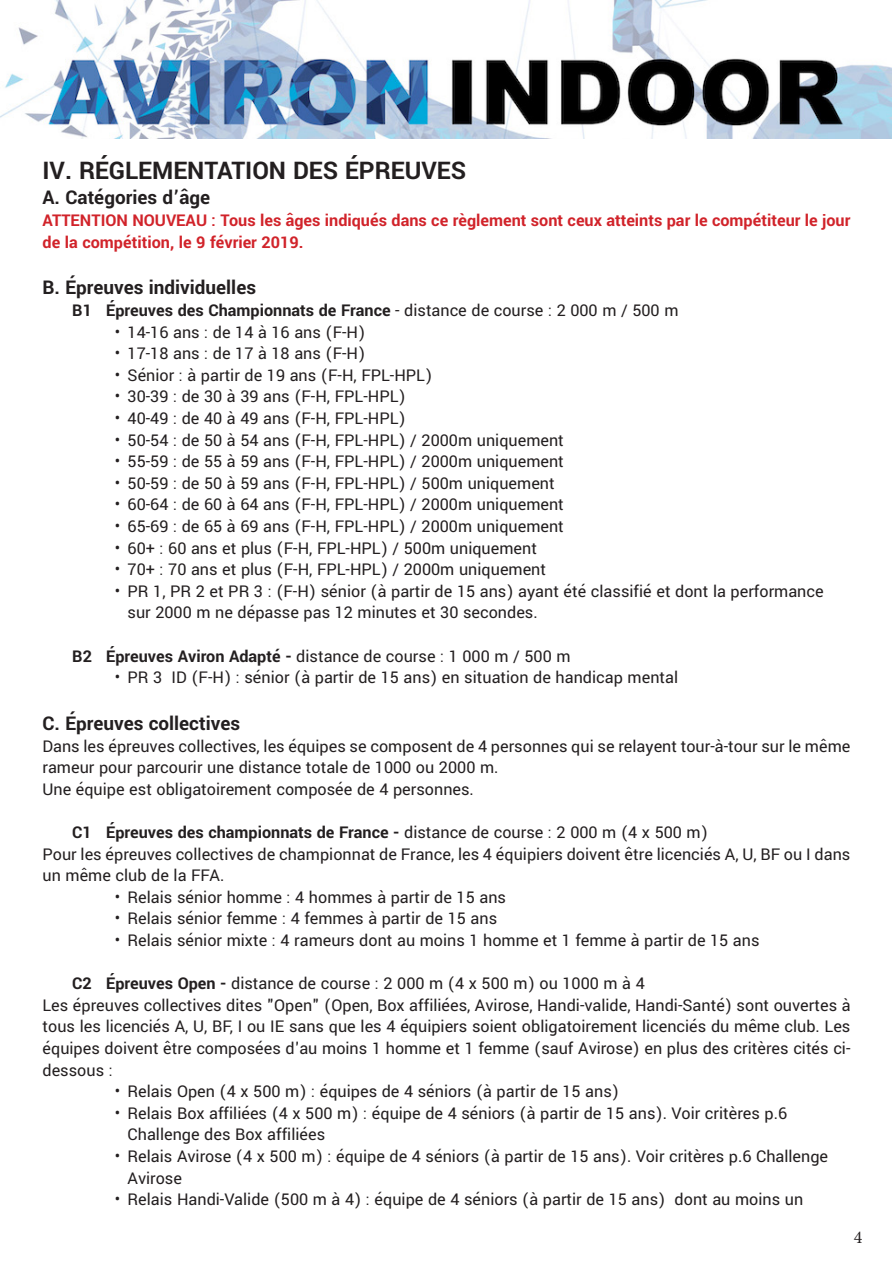
<style>
.page{position:relative;width:893px;height:1263px;background:#fff}
.page>*{position:absolute;margin:0;border:0;box-sizing:border-box;transform-origin:0 0}
.t1{font:700 27px "Yantramanav";color:#231f20}
.Titre_2{font:700 21px "Yantramanav";color:#231f20}
.Texte_base{font:18px/21.6px "Yantramanav";color:#231f20}
.Titre_3{font:700 18px "Yantramanav";color:#231f20}
.t2{font:700 18px/21.6px "Yantramanav";color:#d1232a}
.Titre_3-2{font:18px "Yantramanav";color:#231f20}
.t3{font:18px "Minion Pro";color:#231f20}
.s1{font-weight:400}
.s2{font-weight:700}
</style>
<div class="page">
<img style="left:0;top:0;width:891px;height:138px">
<p class="t1" style="left:43px;top:154px;width:425px">IV. RÉGLEMENTATION DES ÉPREUVES</p>
<p class="Titre_2" style="left:43px;top:185px;width:169px">A. Catégories d’âge</p>
<p class="t2" style="left:43px;top:210px;width:809px">ATTENTION NOUVEAU : Tous les âges indiqués dans ce règlement sont ceux atteints par le compétiteur le jour de la compétition, le 9 février 2019.</p>
<p class="Titre_2" style="left:43px;top:275px;width:215px">B. Épreuves individuelles</p>
<p class="Titre_3" style="left:72px;top:299px;width:608px">B1 Épreuves des Championnats de France <span class="s1">- distance de course : 2 000 m / 500 m</span></p>
<p class="Texte_base" style="left:115px;top:321px;width:252px">• 14-16 ans : de 14 à 16 ans (F-H)</p>
<p class="Texte_base" style="left:115px;top:343px;width:252px">• 17-18 ans : de 17 à 18 ans (F-H)</p>
<p class="Texte_base" style="left:115px;top:365px;width:319px">• Sénior : à partir de 19 ans (F-H, FPL-HPL)</p>
<p class="Texte_base" style="left:115px;top:386px;width:292px">• 30-39 : de 30 à 39 ans (F-H, FPL-HPL)</p>
<p class="Texte_base" style="left:115px;top:408px;width:292px">• 40-49 : de 40 à 49 ans (F-H, FPL-HPL)</p>
<p class="Texte_base" style="left:115px;top:429px;width:451px">• 50-54 : de 50 à 54 ans (F-H, FPL-HPL) / 2000m uniquement</p>
<p class="Texte_base" style="left:115px;top:451px;width:451px">• 55-59 : de 55 à 59 ans (F-H, FPL-HPL) / 2000m uniquement</p>
<p class="Texte_base" style="left:115px;top:473px;width:441px">• 50-59 : de 50 à 59 ans (F-H, FPL-HPL) / 500m uniquement</p>
<p class="Texte_base" style="left:115px;top:494px;width:451px">• 60-64 : de 60 à 64 ans (F-H, FPL-HPL) / 2000m uniquement</p>
<p class="Texte_base" style="left:115px;top:516px;width:451px">• 65-69 : de 65 à 69 ans (F-H, FPL-HPL) / 2000m uniquement</p>
<p class="Texte_base" style="left:115px;top:537px;width:424px">• 60+ : 60 ans et plus (F-H, FPL-HPL) / 500m uniquement</p>
<p class="Texte_base" style="left:115px;top:559px;width:433px">• 70+ : 70 ans et plus (F-H, FPL-HPL) / 2000m uniquement</p>
<p class="Texte_base" style="left:128px;top:581px;width:698px;text-indent:-13px">• PR 1, PR 2 et PR 3 : (F-H) sénior (à partir de 15 ans) ayant été classifié et dont la performance sur 2000 m ne dépasse pas 12 minutes et 30 secondes.</p>
<p class="Titre_3-2" style="left:72px;top:645px;width:500px"><span class="s2">B2 Épreuves Aviron Adapté -</span> distance de course : 1 000 m / 500 m</p>
<p class="Texte_base" style="left:115px;top:667px;width:565px">• PR 3 ID (F-H) : sénior (à partir de 15 ans) en situation de handicap mental</p>
<p class="Titre_2" style="left:43px;top:710px;width:199px">C. Épreuves collectives</p>
<p class="Texte_base" style="left:43px;top:735px;width:809px">Dans les épreuves collectives, les équipes se composent de 4 personnes qui se relayent tour-à-tour sur le même rameur pour parcourir une distance totale de 1000 ou 2000 m.</p>
<p class="Texte_base" style="left:43px;top:779px;width:433px">Une équipe est obligatoirement composée de 4 personnes.</p>
<p class="Titre_3" style="left:72px;top:821px;width:637px">C1 Épreuves des championnats de France - <span class="s1">distance de course : 2 000 m (4 x 500 m)</span></p>
<p class="Texte_base" style="left:43px;top:843px;width:809px">Pour les épreuves collectives de championnat de France, les 4 équipiers doivent être licenciés A, U, BF ou I dans un même club de la FFA.</p>
<p class="Texte_base" style="left:115px;top:887px;width:393px">• Relais sénior homme : 4 hommes à partir de 15 ans</p>
<p class="Texte_base" style="left:115px;top:908px;width:384px">• Relais sénior femme : 4 femmes à partir de 15 ans</p>
<p class="Texte_base" style="left:115px;top:930px;width:646px">• Relais sénior mixte : 4 rameurs dont au moins 1 homme et 1 femme à partir de 15 ans</p>
<p class="Titre_3-2" style="left:72px;top:972px;width:574px"><span class="s2">C2 Épreuves Open -</span> distance de course : 2 000 m (4 x 500 m) ou 1000 m à 4</p>
<p class="Texte_base" style="left:43px;top:995px;width:809px;text-align:justify">Les épreuves collectives dites "Open" (Open, Box affiliées, Avirose, Handi-valide, Handi-Santé) sont ouvertes à tous les licenciés A, U, BF, I ou IE sans que les 4 équipiers soient obligatoirement licenciés du même club. Les équipes doivent être composées d'au moins 1 homme et 1 femme (sauf Avirose) en plus des critères cités ci&shy;dessous :</p>
<p class="Texte_base" style="left:115px;top:1081px;width:506px">• Relais Open (4 x 500 m) : équipes de 4 séniors (à partir de 15 ans)</p>
<p class="Texte_base" style="left:128px;top:1103px;width:661px;text-indent:-13px">• Relais Box affiliées (4 x 500 m) : équipe de 4 séniors (à partir de 15 ans). Voir critères p.6<br>Challenge des Box affiliées</p>
<p class="Texte_base" style="left:128px;top:1146px;width:702px;text-indent:-13px">• Relais Avirose (4 x 500 m) : équipe de 4 séniors (à partir de 15 ans). Voir critères p.6 Challenge<br>Avirose</p>
<p class="Texte_base" style="left:115px;top:1189px;width:690px">• Relais Handi-Valide (500 m à 4) : équipe de 4 séniors (à partir de 15 ans) dont au moins un</p>
<p class="t3" style="left:854px;top:1225px;width:10px">4</p>
</div>
